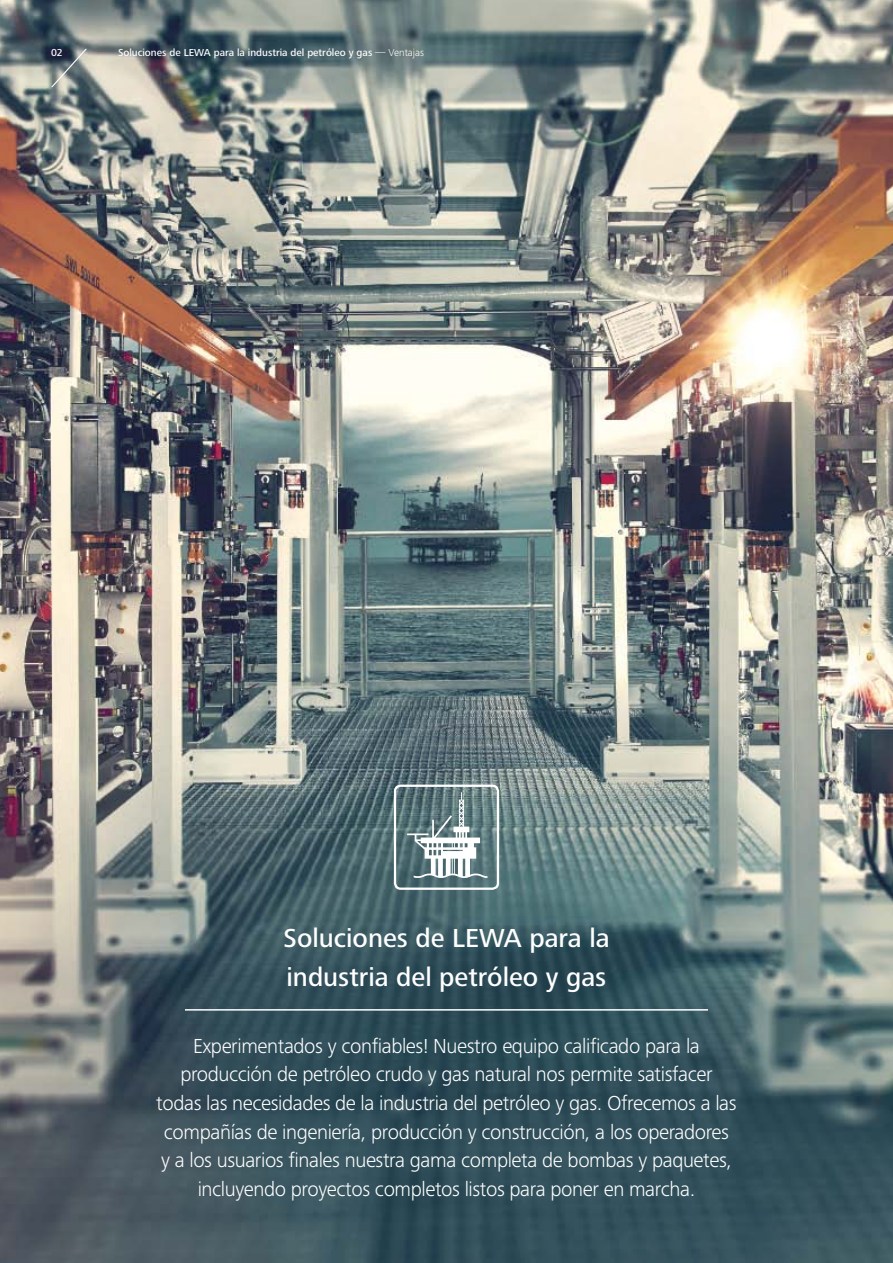
<style>
.page{position:relative;width:893px;height:1263px;background:#fff}
.page>*{position:absolute;margin:0;border:0;box-sizing:border-box;transform-origin:0 0}
.t1{font:500 27px/38.2px "Frutiger Next LTW1 G";color:#fff}
.t2{font:300 21px/28.7px "Frutiger Next LTW1 G";letter-spacing:-.02em;color:#fff;text-align:center}
.t3{font:500 10.5px "Frutiger Next LTW1 G";color:#fff}
.s1{font-weight:300}
</style>
<div class="page">
<img style="left:0;top:0;width:893px;height:1263px">
<svg style="left:49px;top:47px;width:40px;height:42px"></svg>
<hr style="left:185px;top:1009px;width:523px;height:1px;background:#fff">
<svg style="left:394px;top:784px;width:105px;height:106px"></svg>
<p class="t3" style="left:51px;top:47px;width:13px">02</p>
<p class="t3" style="left:118px;top:47px;width:308px">Soluciones de LEWA para la industria del petróleo y gas <span class="s1">— Ventajas</span></p>
<p class="t1" style="left:283px;top:920px;width:328px">Soluciones de LEWA para la industria del petróleo y gas</p>
<p class="t2" style="left:156px;top:1031px;width:582px">Experimentados y confiables! Nuestro equipo calificado para la producción de petróleo crudo y gas natural nos permite satisfacer todas las necesidades de la industria del petróleo y gas. Ofrecemos a las compañías de ingeniería, producción y construcción, a los operadores<br>y a los usuarios finales nuestra gama completa de bombas y paquetes, incluyendo proyectos completos listos para poner en marcha.</p>
</div>
